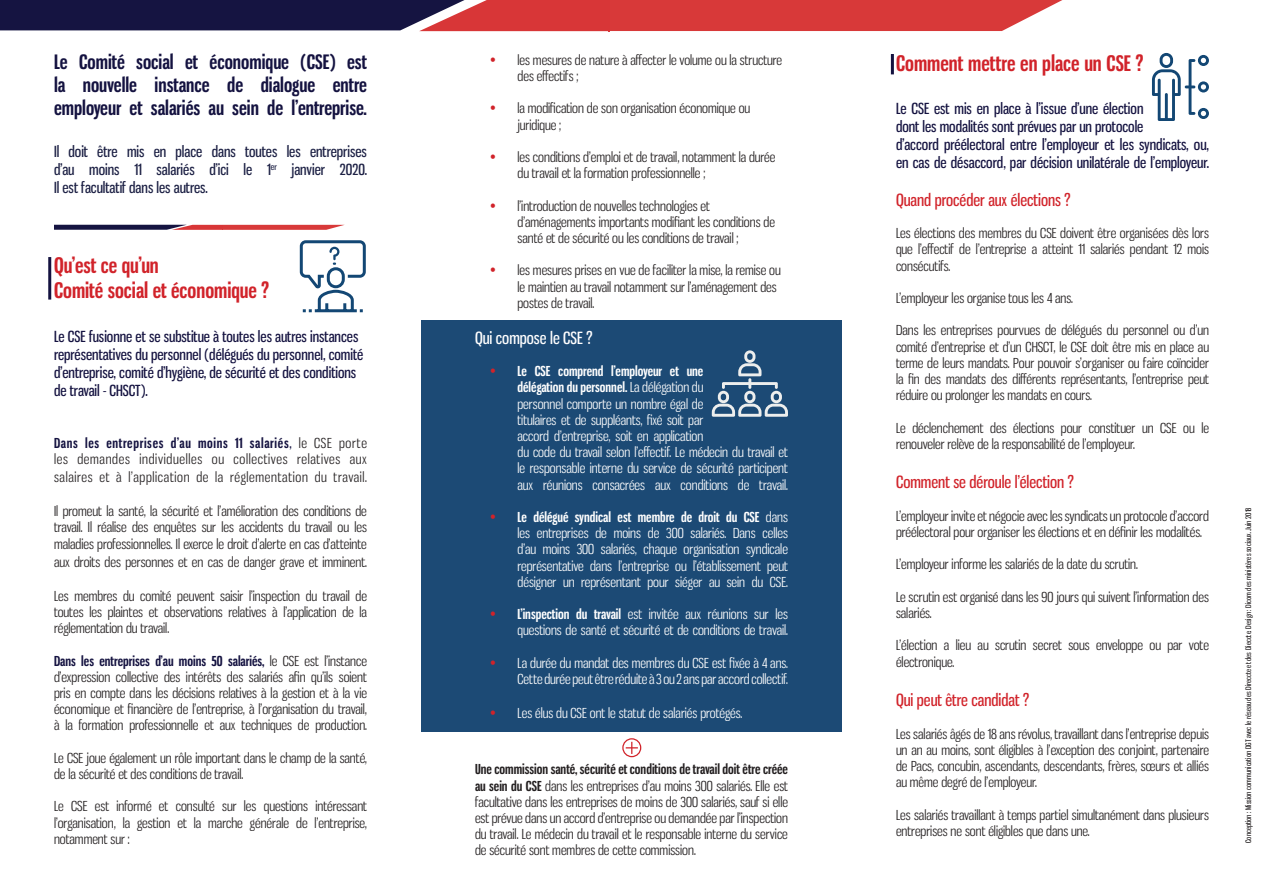
<style>
.page{position:relative;width:1263px;height:893px;background:#fff}
.page>*{position:absolute;margin:0;border:0;box-sizing:border-box;transform-origin:0 0}
.t1{font:700 21px/25.2px "Gnuolane Rg";color:#d1232a}
.t2{font:700 19.5px/23.4px "Gnuolane Rg";color:#141240;text-align:justify}
.t3{font:16.5px "Gnuolane Rg";color:#d1232a}
.t4{font:16.5px "Gnuolane Rg";color:#fff}
.t5{font:15px/18px "Gnuolane Rg";color:#141240}
.t6{font:15px/18px "Gnuolane Rg";color:#1c2044;text-align:justify}
.t7{font:13.5px/16.2px "Gnuolane Bk";color:#231f20}
.t8{font:13.5px/16.2px "Gnuolane Bk";color:#fff;text-align:right}
.t9{font:700 13.5px/16.2px "Gnuolane Rg";color:#fff;text-align:right}
.t10{font:13.5px/18px "Gnuolane Bk";letter-spacing:.05em;color:#231f20}
.t11{font:700 13.5px "Gnuolane Rg";color:#231f20}
.t12{font:700 13.5px "Gnuolane Rg";color:#141240}
.t13{font:700 13.5px "Gnuolane Rg";letter-spacing:.05em;color:#141240}
.t14{font:7.5px "Gnuolane Rg";color:#231f20}
.s1{font-weight:400}
.s2{font-family:"Gnuolane Bk";font-weight:400;color:#231f20}
.s3{font-family:"Gnuolane Rg";font-size:15px;color:#d1232a}
.s4{font-weight:400;font-size:15px;color:#d1232a}
.s5{font-family:"Gnuolane Bk";font-weight:400}
.s6{font-family:"Gnuolane Rg";font-weight:700}
</style>
<div class="page">
<div style="left:421px;top:320px;width:421px;height:411px;background:#1c4a75"></div>
<svg style="left:0;top:0;width:1062px;height:31px;background:#8c3446"></svg>
<hr style="left:609px;top:0;width:1px;height:31px;background:#d83637">
<hr style="left:48px;top:257px;width:3px;height:43px;background:#141240">
<svg style="left:54px;top:225px;width:290px;height:5px"></svg>
<hr style="left:891px;top:54px;width:3px;height:20px;background:#141240">
<svg style="left:712px;top:350px;width:76px;height:67px"></svg>
<svg style="left:1152px;top:53px;width:57px;height:68px"></svg>
<svg style="left:299px;top:240px;width:67px;height:73px"></svg>
<svg style="left:626px;top:742px;width:12px;height:12px"></svg>
<div style="left:622px;top:738px;width:19px;height:19px;border:1px solid #d1232a;border-radius:50%"></div>
<h2 class="t2" style="left:54px;top:49px;width:314px">Le Comité social et économique (CSE) est la nouvelle instance de dialogue entre employeur et salariés au sein de l’entreprise.</h2>
<p class="t6" style="left:54px;top:142px;width:314px">Il doit être mis en place dans toutes les entreprises d’au moins 11 salariés d’ici le 1<sup>er</sup> janvier 2020.<br>Il est facultatif dans les autres.</p>
<h1 class="t1" style="left:54px;top:253px;width:216px">Qu’est ce qu’un<br>Comité social et économique ?</h1>
<p class="t5" style="left:54px;top:327px;width:311px">Le CSE fusionne et se substitue à toutes les autres instances représentatives du personnel (délégués du personnel, comité d’entreprise, comité d’hygiène, de sécurité et des conditions de travail - CHSCT).</p>
<p class="t13" style="left:54px;top:435px;width:314px">Dans les entreprises d’au moins 11 salariés<span class="s1">,</span> <span class="s2">le CSE porte</span></p>
<p class="t10" style="left:54px;top:450px;width:314px">les demandes individuelles ou collectives relatives aux salaires et à l’application de la réglementation du travail.</p>
<p class="t7" style="left:54px;top:503px;width:314px;text-align:justify">Il promeut la santé, la sécurité et l’amélioration des conditions de travail. Il réalise des enquêtes sur les accidents du travail ou les maladies professionnelles. Il exerce le droit d’alerte en cas d’atteinte</p>
<p class="t7" style="left:54px;top:553px;width:314px">aux droits des personnes et en cas de danger grave et imminent.</p>
<p class="t7" style="left:54px;top:588px;width:314px;text-align:justify">Les membres du comité peuvent saisir l’inspection du travail de toutes les plaintes et observations relatives à l’application de la réglementation du travail.</p>
<p class="t12" style="left:54px;top:652px;width:314px">Dans les entreprises d’au moins 50 salariés, <span class="s2">le CSE est l’instance</span></p>
<p class="t7" style="left:54px;top:669px;width:314px;text-align:justify">d’expression collective des intérêts des salariés afin qu’ils soient pris en compte dans les décisions relatives à la gestion et à la vie économique et financière de l’entreprise, à l’organisation du travail, à la formation professionnelle et aux techniques de production.</p>
<p class="t7" style="left:54px;top:750px;width:314px">Le CSE joue également un rôle important dans le champ de la santé, de la sécurité et des conditions de travail.</p>
<p class="t7" style="left:54px;top:798px;width:314px;text-align:justify">Le CSE est informé et consulté sur les questions intéressant l’organisation, la gestion et la marche générale de l’entreprise, notamment sur :</p>
<p class="t7" style="left:517px;top:52px;width:266px;text-indent:-27px"><span class="s3">•</span> les mesures de nature à affecter le volume ou la structure des effectifs ;</p>
<p class="t7" style="left:517px;top:100px;width:234px;text-indent:-27px"><span class="s3">•</span> la modification de son organisation économique ou juridique ;</p>
<p class="t7" style="left:517px;top:149px;width:260px;text-indent:-27px"><span class="s3">•</span> les conditions d’emploi et de travail, notamment la durée du travail et la formation professionnelle ;</p>
<p class="t7" style="left:517px;top:197px;width:259px;text-indent:-27px"><span class="s3">•</span> l’introduction de nouvelles technologies et d’aménagements importants modifiant les conditions de santé et de sécurité ou les conditions de travail ;</p>
<p class="t7" style="left:517px;top:262px;width:265px;text-indent:-27px"><span class="s3">•</span> les mesures prises en vue de faciliter la mise, la remise ou le maintien au travail notamment sur l’aménagement des postes de travail.</p>
<p class="t4" style="left:475px;top:328px;width:119px">Qui compose le CSE ?</p>
<p class="t9" style="left:490px;top:363px;width:214px"><span class="s4">•</span> Le CSE comprend l’employeur et une délégation du personnel. <span class="s5">La délégation du</span></p>
<p class="t8" style="left:517px;top:395px;width:272px;text-align:left">personnel comporte un nombre égal de<br>titulaires et de suppléants, fixé soit par<br>accord d’entreprise, soit en application<br>du code du travail selon l’effectif. Le médecin du travail et le responsable interne du service de sécurité participent aux réunions consacrées aux conditions de travail.</p>
<p class="t9" style="left:490px;top:509px;width:299px"><span class="s4">•</span> Le délégué syndical est membre de droit du CSE <span class="s5">dans</span></p>
<p class="t8" style="left:517px;top:525px;width:272px;text-align:justify">les entreprises de moins de 300 salariés. Dans celles d’au moins 300 salariés, chaque organisation syndicale représentative dans l’entreprise ou l’établissement peut désigner un représentant pour siéger au sein du CSE.</p>
<p class="t8" style="left:490px;top:606px;width:299px"><span class="s3">•</span> <span class="s6">L’inspection du travail</span> est invitée aux réunions sur les questions de santé et sécurité et de conditions de travail.</p>
<p class="t8" style="left:490px;top:655px;width:299px"><span class="s3">•</span> La durée du mandat des membres du CSE est fixée à 4 ans.<br>Cette durée peut être réduite à 3 ou 2 ans par accord collectif.</p>
<p class="t8" style="left:490px;top:705px;width:253px"><span class="s3">•</span> Les élus du CSE ont le statut de salariés protégés.</p>
<p class="t11" style="left:475px;top:761px;width:314px">Une commission santé, sécurité et conditions de travail doit être créée</p>
<p class="t7" style="left:475px;top:777px;width:315px;text-align:justify"><span class="s6">au sein du CSE</span> dans les entreprises d’au moins 300 salariés. Elle est facultative dans les entreprises de moins de 300 salariés, sauf si elle est prévue dans un accord d’entreprise ou demandée par l’inspection du travail. Le médecin du travail et le responsable interne du service de sécurité sont membres de cette commission.</p>
<h1 class="t1" style="left:896px;top:50px;width:249px">Comment mettre en place un CSE ?</h1>
<p class="t5" style="left:896px;top:99px;width:314px">Le CSE est mis en place à l’issue d’une élection<br>dont les modalités sont prévues par un protocole<br>d’accord préélectoral entre l’employeur et les syndicats, ou, en cas de désaccord, par décision unilatérale de l’employeur.</p>
<p class="t3" style="left:896px;top:190px;width:176px">Quand procéder aux élections ?</p>
<p class="t7" style="left:896px;top:225px;width:314px;text-align:justify">Les élections des membres du CSE doivent être organisées dès lors que l’effectif de l’entreprise a atteint 11 salariés pendant 12 mois consécutifs.</p>
<p class="t7" style="left:896px;top:290px;width:178px">L’employeur les organise tous les 4 ans.</p>
<p class="t7" style="left:896px;top:322px;width:314px;text-align:justify">Dans les entreprises pourvues de délégués du personnel ou d’un comité d’entreprise et d’un CHSCT, le CSE doit être mis en place au terme de leurs mandats. Pour pouvoir s’organiser ou faire coïncider la fin des mandats des différents représentants, l’entreprise peut réduire ou prolonger les mandats en cours.</p>
<p class="t7" style="left:896px;top:419px;width:314px">Le déclenchement des élections pour constituer un CSE ou le renouveler relève de la responsabilité de l’employeur.</p>
<p class="t3" style="left:896px;top:472px;width:179px">Comment se déroule l’élection ?</p>
<p class="t7" style="left:896px;top:508px;width:314px">L’employeur invite et négocie avec les syndicats un protocole d’accord préélectoral pour organiser les élections et en définir les modalités.</p>
<p class="t7" style="left:896px;top:556px;width:243px">L’employeur informe les salariés de la date du scrutin.</p>
<p class="t7" style="left:896px;top:589px;width:314px">Le scrutin est organisé dans les 90 jours qui suivent l’information des salariés.</p>
<p class="t7" style="left:896px;top:637px;width:314px">L’élection a lieu au scrutin secret sous enveloppe ou par vote électronique.</p>
<p class="t3" style="left:896px;top:690px;width:135px">Qui peut être candidat ?</p>
<p class="t7" style="left:896px;top:725px;width:314px;text-align:justify">Les salariés âgés de 18 ans révolus, travaillant dans l’entreprise depuis un an au moins, sont éligibles à l’exception des conjoint, partenaire de Pacs, concubin, ascendants, descendants, frères, sœurs et alliés au même degré de l’employeur.</p>
<p class="t7" style="left:896px;top:806px;width:314px">Les salariés travaillant à temps partiel simultanément dans plusieurs entreprises ne sont éligibles que dans une.</p>
<p class="t14" style="left:1244px;top:843px;width:337px;rotate:-90deg">Conception : Mission communication DGT avec le réseau des Direccte et des Dieccte. Design : Dicom des ministères sociaux. Juin 2018</p>
</div>
